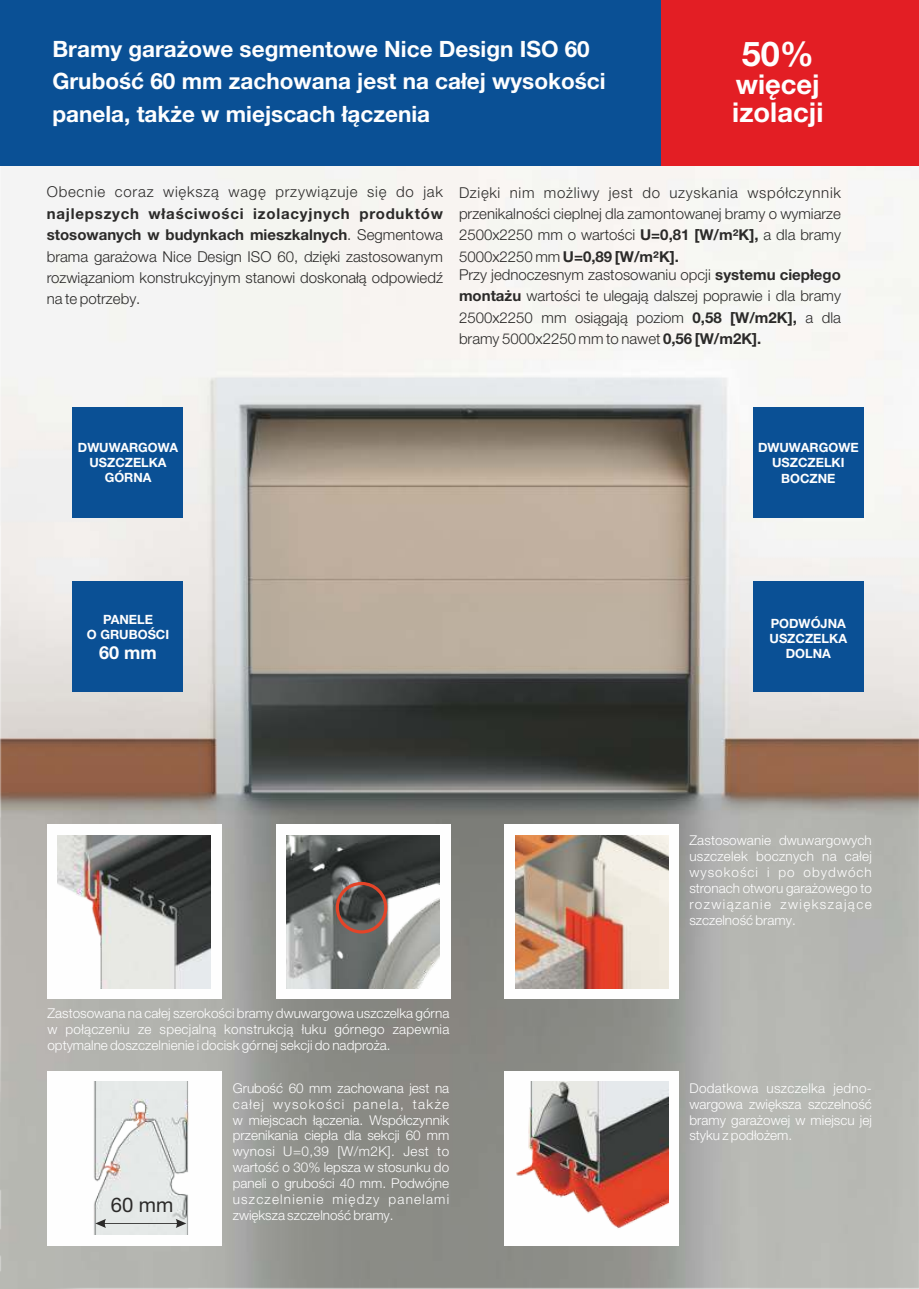
<style>
.page{position:relative;width:919px;height:1289px;background:#fff}
.page>*{position:absolute;margin:0;border:0;box-sizing:border-box;transform-origin:0 0}
.t1{font:700 34.2px "Helvetica Neue LT Pro";color:#fefefe}
.t2{font:700 27.3px/27.5px "Helvetica Neue LT Pro";color:#fefefe}
.t3{font:700 22.5px/32.2px "Helvetica Neue LT Pro";color:#fefefe}
.t4{font:20.25px "Helvetica Neue LT Pro";color:#2b2a29}
.t5{font:700 18px "Helvetica Neue LT Pro";color:#fefefe}
.t6{font:300 15px/21.5px "Helvetica Neue LT Pro";color:#2b2a29;text-align:justify}
.t7{font:300 15px "Helvetica Neue LT Pro";letter-spacing:.05em;color:#2b2a29}
.t8{font:300 13.5px/15.9px "Helvetica Neue LT Pro";color:#fefefe;text-align:justify}
.t9{font:700 12.75px/15.1px "Helvetica Neue LT Pro";color:#fefefe;text-align:center}
.s1{font-weight:700}
</style>
<div class="page">
<img style="left:0;top:165px;width:918px;height:1123px">
<div style="left:72px;top:581px;width:111px;height:111px;background:#0a5095"></div>
<div style="left:753px;top:581px;width:110px;height:111px;background:#0a5095"></div>
<div style="left:504px;top:1071px;width:175px;height:174px;background:#fefefe"></div>
<img style="left:516px;top:1081px;width:152px;height:147px">
<div style="left:72px;top:407px;width:111px;height:111px;background:#0a5095"></div>
<div style="left:47px;top:1071px;width:174px;height:174px;background:#fefefe"></div>
<img style="left:93px;top:1081px;width:96px;height:153px">
<svg style="left:95px;top:1218px;width:91px;height:9px"></svg>
<div style="left:753px;top:407px;width:110px;height:111px;background:#0a5095"></div>
<div style="left:504px;top:824px;width:175px;height:174px;background:#fefefe"></div>
<img style="left:515px;top:835px;width:153px;height:153px">
<div style="left:276px;top:824px;width:174px;height:174px;background:#fefefe"></div>
<div style="left:47px;top:824px;width:174px;height:174px;background:#fefefe"></div>
<img style="left:58px;top:835px;width:153px;height:153px">
<img style="left:286px;top:835px;width:153px;height:153px">
<div style="left:336px;top:881px;width:51px;height:52px;border:3px solid #e44428;border-radius:50%"></div>
<div style="left:0;top:0;width:661px;height:165px;background:#0a5095"></div>
<div style="left:661px;top:0;width:257px;height:165px;background:#e31e24"></div>
<h3 class="t3" style="left:52px;top:36px;width:554px">Bramy garażowe segmentowe Nice Design ISO 60<br>Grubość 60 mm zachowana jest na całej wysokości panela, także w miejscach łączenia</h3>
<h1 class="t1" style="left:741px;top:41px;width:74px">50%</h1>
<h2 class="t2" style="left:732px;top:75px;width:93px">więcej izolacji</h2>
<p class="t7" style="left:47px;top:187px;width:397px">Obecnie coraz większą wagę przywiązuje się do jak</p>
<p class="t6" style="left:47px;top:205px;width:397px"><span class="s1">najlepszych właściwości izolacyjnych produktów stosowanych w budynkach mieszkalnych</span>. Segmentowa brama garażowa Nice Design ISO 60, dzięki zastosowanym rozwiązaniom konstrukcyjnym stanowi doskonałą odpowiedź na te potrzeby.</p>
<p class="t6" style="left:459px;top:183px;width:383px">Dzięki nim możliwy jest do uzyskania współczynnik przenikalności cieplnej dla zamontowanej bramy o wymiarze 2500x2250 mm o wartości <span class="s1">U=0,81 [W/m²K],</span> a dla bramy 5000x2250 mm <span class="s1">U=0,89 [W/m²K].</span></p>
<p class="t6" style="left:459px;top:266px;width:383px">Przy jednoczesnym zastosowaniu opcji <span class="s1">systemu ciepłego montażu</span> wartości te ulegają dalszej poprawie i dla bramy 2500x2250 mm osiągają poziom <span class="s1">0,58 [W/m2K],</span> a dla bramy 5000x2250 mm to nawet <span class="s1">0,56 [W/m2K].</span></p>
<p class="t9" style="left:78px;top:441px;width:102px">DWUWARGOWA<br>USZCZELKA<br>GÓRNA</p>
<p class="t9" style="left:758px;top:442px;width:102px">DWUWARGOWE<br>USZCZELKI<br>BOCZNE</p>
<p class="t9" style="left:87px;top:613px;width:84px">PANELE<br>O GRUBOŚCI</p>
<h3 class="t5" style="left:99px;top:646px;width:59px">60 mm</h3>
<p class="t9" style="left:769px;top:617px;width:79px">PODWÓJNA<br>USZCZELKA<br>DOLNA</p>
<p class="t8" style="left:689px;top:834px;width:184px">Zastosowanie dwuwargowych uszczelek bocznych na całej wysokości i po obydwóch stronach otworu garażowego to rozwiązanie zwiększające szczelność bramy.</p>
<p class="t8" style="left:47px;top:1007px;width:403px">Zastosowana na całej szerokości bramy dwuwargowa uszczelka górna w połączeniu ze specjalną konstrukcją łuku górnego zapewnia optymalne doszczelnienie i docisk górnej sekcji do nadproża.</p>
<p class="t8" style="left:233px;top:1081px;width:218px">Grubość 60 mm zachowana jest na całej wysokości panela, także w miejscach łączenia. Współczynnik przenikania ciepła dla sekcji 60 mm wynosi U=0,39 [W/m2K]. Jest to wartość o 30% lepsza w stosunku do paneli o grubości 40 mm. Podwójne uszczelnienie między panelami zwiększa szczelność bramy.</p>
<p class="t8" style="left:689px;top:1081px;width:184px">Dodatkowa uszczelka jedno&shy;wargowa zwiększa szczelność bramy garażowej w miejscu jej styku z podłożem.</p>
<h3 class="t4" style="left:111px;top:1197px;width:64px">60 mm</h3>
</div>
